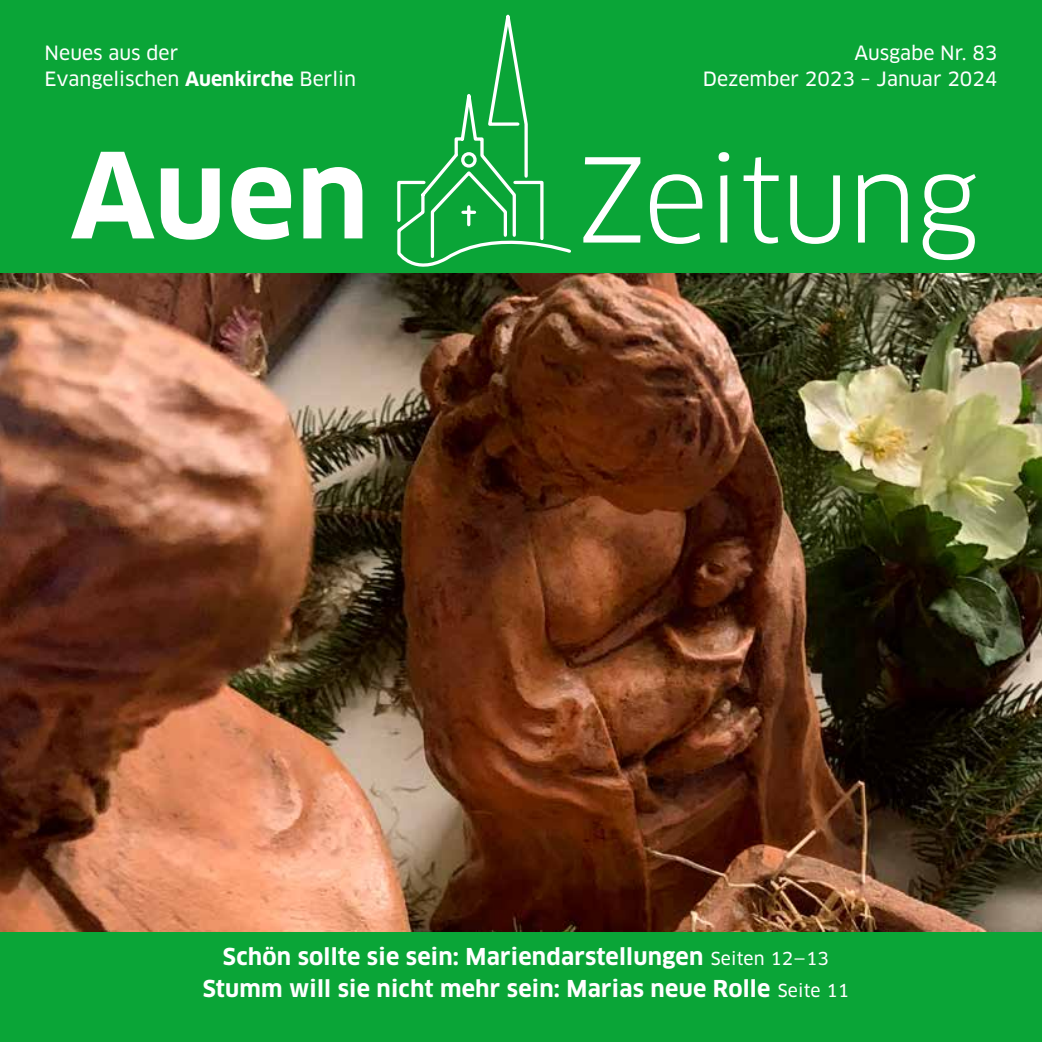
<style>
.page{position:relative;width:1042px;height:1042px;background:#fff}
.page>*{position:absolute;margin:0;border:0;box-sizing:border-box;transform-origin:0 0}
.t1{font:700 115.5px "Clan Pro";color:#fff}
.t2{font:113.75px "Clan OT";letter-spacing:-.02em;color:#fff}
.t3{font:700 22.75px/31.5px "Clan OT";letter-spacing:.01em;color:#fff;text-align:center}
.t4{font:19.25px/26.2px "Clan OT News";color:#fff;text-align:right}
.s1{font-family:"Clan OT";font-weight:700}
.s2{font-family:"Clan OT News";font-weight:400;font-size:17.5px}
</style>
<div class="page">
<img style="left:0;top:273px;width:1042px;height:660px">
<div style="left:0;top:933px;width:1042px;height:109px;background:#0aa537"></div>
<div style="left:0;top:0;width:1042px;height:273px;background:#0aa537"></div>
<svg style="left:397px;top:15px;width:174px;height:252px"></svg>
<p class="t4" style="left:45px;top:40px;width:313px;text-align:left">Neues aus der<br>Evangelischen <span class="s1">Auenkirche</span> Berlin</p>
<p class="t4" style="left:703px;top:40px;width:296px">Ausgabe Nr. 83<br>Dezember 2023 – Januar 2024</p>
<h1 class="t1" style="left:70px;top:133px;width:300px">Auen</h1>
<h2 class="t2" style="left:577px;top:133px;width:404px">Zeitung</h2>
<p class="t3" style="left:203px;top:941px;width:648px">Schön sollte sie sein: Mariendarstellungen <span class="s2">Seiten 12—13<br></span>Stumm will sie nicht mehr sein: Marias neue Rolle <span class="s2">Seite 11</span></p>
</div>
